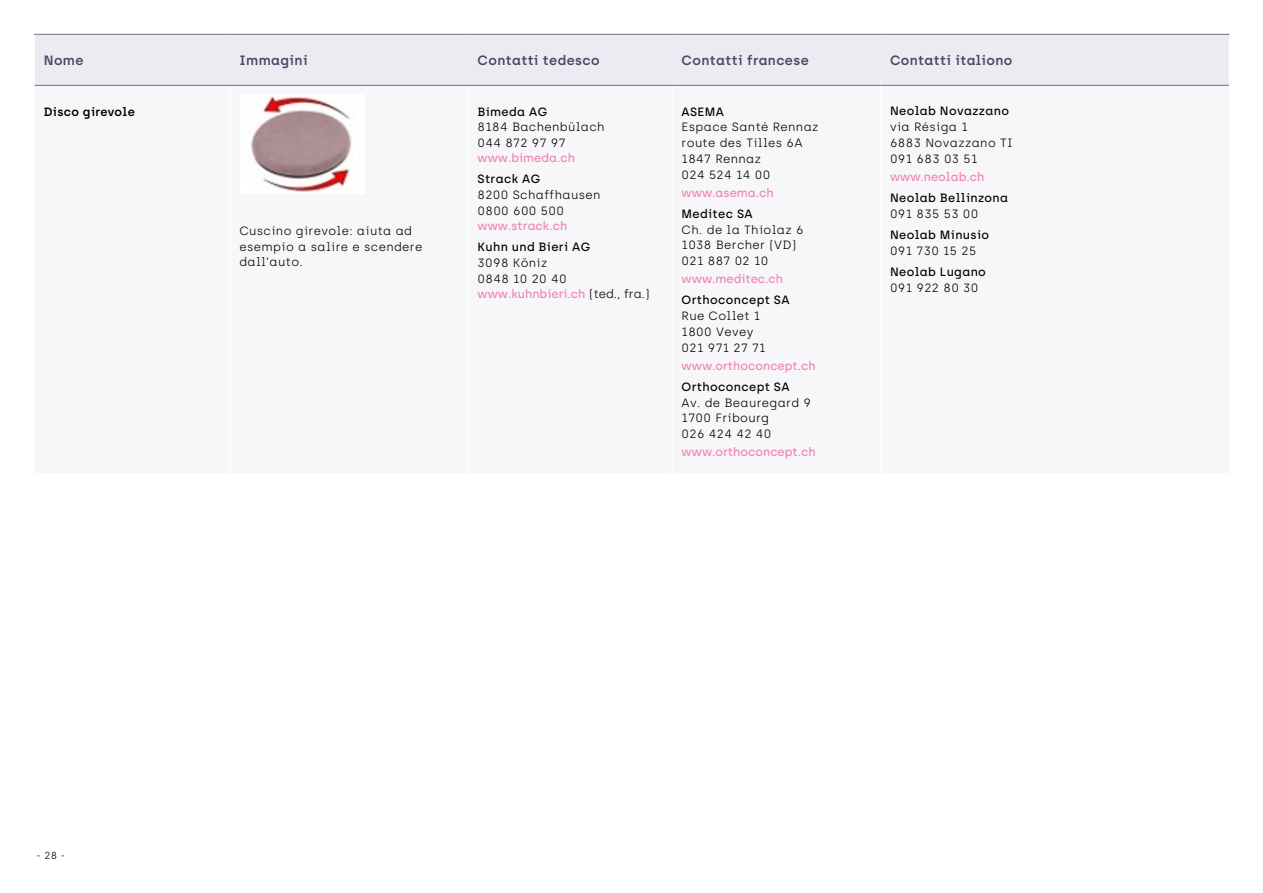
<style>
.page{position:relative;width:1263px;height:893px;background:#fff}
.page>*{position:absolute;margin:0;border:0;box-sizing:border-box;transform-origin:0 0}
.t1{font:600 13.5px "Archia";letter-spacing:.03em;color:#454a67}
.t2{font:300 12px/15.8px "Archia";letter-spacing:.03em;color:#000}
.t3{font:500 12px "Archia";letter-spacing:.03em;color:#000}
.t4{font:500 12px "Archia";color:#ef85b4}
.t5{font:600 12px "Archia";letter-spacing:.03em;color:#000}
.t6{font:300 10.2px "Archia";color:#000}
.s1{font-weight:500;color:#ef85b4}
</style>
<div class="page">
<div style="left:35px;top:35px;width:1194px;height:50px;background:#ecebf1"></div>
<hr style="left:34px;top:34px;width:196px;height:1px;background:#716e8f">
<hr style="left:230px;top:34px;width:238px;height:1px;background:#716e8f">
<hr style="left:468px;top:34px;width:204px;height:1px;background:#716e8f">
<hr style="left:672px;top:34px;width:208px;height:1px;background:#716e8f">
<hr style="left:880px;top:34px;width:349px;height:1px;background:#716e8f">
<hr style="left:35px;top:85px;width:195px;height:1px;background:#716e8f">
<hr style="left:230px;top:85px;width:238px;height:1px;background:#716e8f">
<hr style="left:468px;top:85px;width:204px;height:1px;background:#716e8f">
<hr style="left:672px;top:85px;width:208px;height:1px;background:#716e8f">
<hr style="left:880px;top:85px;width:349px;height:1px;background:#716e8f">
<img style="left:251px;top:96px;width:101px;height:97px">
<p class="t1" style="left:44px;top:52px;width:41px">Nome</p>
<p class="t1" style="left:239px;top:52px;width:70px">Immagini</p>
<p class="t1" style="left:477px;top:52px;width:124px">Contatti tedesco</p>
<p class="t1" style="left:682px;top:52px;width:129px">Contatti francese</p>
<p class="t1" style="left:890px;top:52px;width:124px">Contatti italiono</p>
<p class="t5" style="left:44px;top:104px;width:93px">Disco girevole</p>
<p class="t3" style="left:890px;top:104px;width:121px">Neolab Novazzano</p>
<p class="t2" style="left:890px;top:119px;width:124px">via Résiga 1<br>6883 Novazzano TI<br>091 683 03 51</p>
<p class="t4" style="left:890px;top:169px;width:96px">www.neolab.ch</p>
<p class="t3" style="left:890px;top:191px;width:120px">Neolab Bellinzona</p>
<p class="t2" style="left:890px;top:206px;width:90px">091 835 53 00</p>
<p class="t3" style="left:890px;top:228px;width:101px">Neolab Minusio</p>
<p class="t2" style="left:890px;top:243px;width:88px">091 730 15 25</p>
<p class="t3" style="left:890px;top:265px;width:97px">Neolab Lugano</p>
<p class="t2" style="left:890px;top:280px;width:90px">091 922 80 30</p>
<p class="t3" style="left:477px;top:104px;width:71px">Bimeda AG</p>
<p class="t2" style="left:477px;top:119px;width:129px">8184 Bachenbülach<br>044 872 97 97</p>
<p class="t4" style="left:477px;top:151px;width:99px">www.bimeda.ch</p>
<p class="t3" style="left:477px;top:172px;width:64px">Strack AG</p>
<p class="t2" style="left:477px;top:187px;width:125px">8200 Schaffhausen<br>0800 600 500</p>
<p class="t4" style="left:477px;top:218px;width:91px">www.strack.ch</p>
<p class="t3" style="left:477px;top:240px;width:114px">Kuhn und Bieri AG</p>
<p class="t2" style="left:477px;top:255px;width:174px;line-height:15.3px">3098 Köniz<br>0848 10 20 40 <span class="s1">www.kuhnbieri.ch</span> (ted., fra.)</p>
<p class="t3" style="left:682px;top:104px;width:44px">ASEMA</p>
<p class="t2" style="left:682px;top:119px;width:138px">Espace Santé Rennaz route des Tilles 6A<br>1847 Rennaz<br>024 524 14 00</p>
<p class="t4" style="left:682px;top:185px;width:94px">www.asema.ch</p>
<p class="t3" style="left:682px;top:206px;width:73px">Meditec SA</p>
<p class="t2" style="left:682px;top:221px;width:123px">Ch. de la Thiolaz 6<br>1038 Bercher (VD)<br>021 887 02 10</p>
<p class="t4" style="left:682px;top:272px;width:103px">www.meditec.ch</p>
<p class="t3" style="left:682px;top:293px;width:109px">Orthoconcept SA</p>
<p class="t2" style="left:682px;top:308px;width:85px">Rue Collet 1<br>1800 Vevey<br>021 971 27 71</p>
<p class="t4" style="left:682px;top:358px;width:136px">www.orthoconcept.ch</p>
<p class="t3" style="left:682px;top:379px;width:109px">Orthoconcept SA</p>
<p class="t2" style="left:682px;top:394px;width:131px">Av. de Beauregard 9<br>1700 Fribourg<br>026 424 42 40</p>
<p class="t4" style="left:682px;top:445px;width:136px">www.orthoconcept.ch</p>
<p class="t2" style="left:239px;top:223px;width:184px">Cuscino girevole: aiuta ad esempio a salire e scendere dall’auto.</p>
<p class="t6" style="left:37px;top:849px;width:30px">- 28 -</p>
</div>
